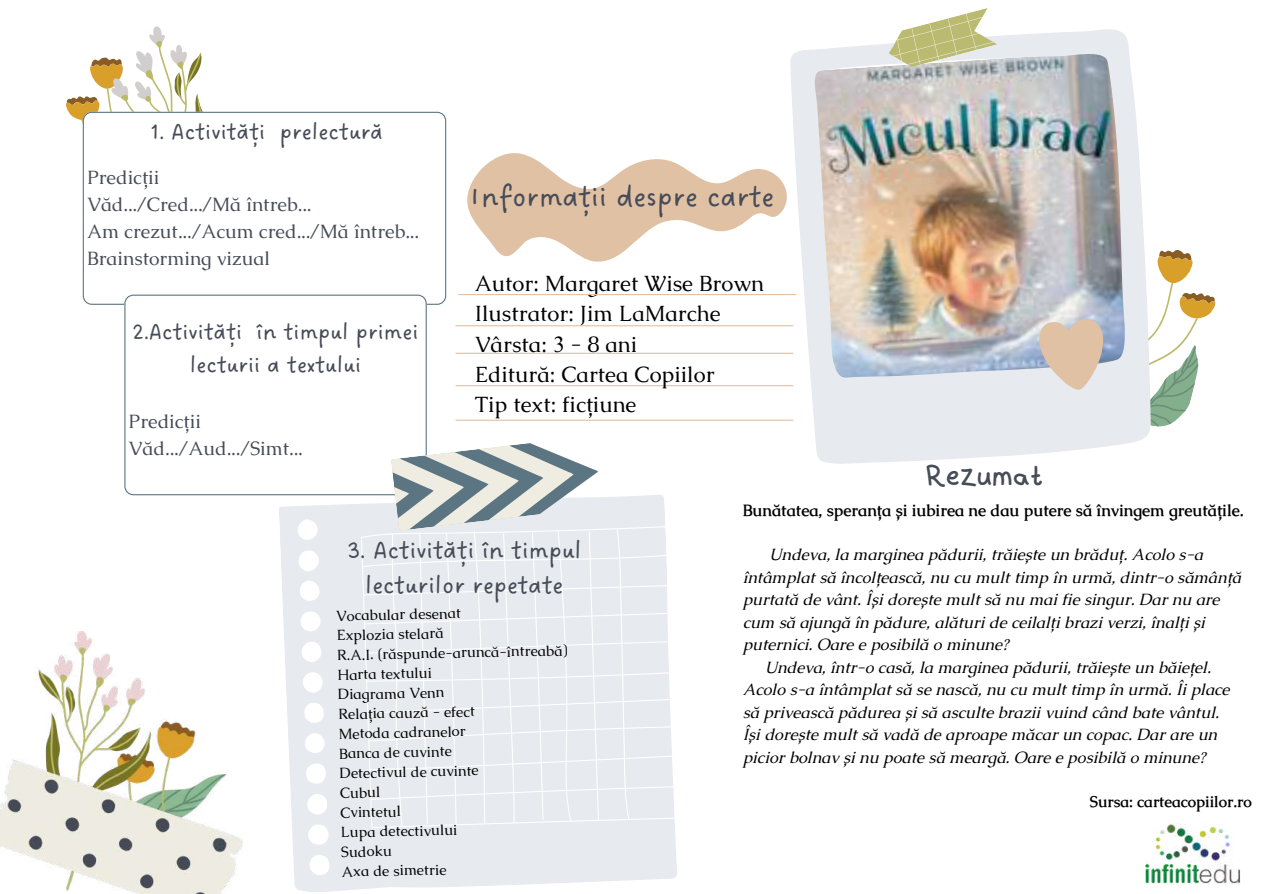
<style>
.page{position:relative;width:1263px;height:894px;background:#fff}
.page>*{position:absolute;margin:0;border:0;box-sizing:border-box;transform-origin:0 0}
.t1{font:31.2px "RTL Hand Made Regular";color:#464c58}
.t2{font:30.45px "DO Sans Regular";color:#464c58}
.t3{font:25.8px/35.1px "DO Sans Regular";color:#464c58;text-align:center}
.t4{font:24px "DO Sans Regular";color:#464c58}
.t5{font:23.85px/33px "DO Sans Regular";color:#464c58;text-align:center}
.t6{font:22.05px/30.3px "Caudex";color:#000}
.t7{font:19.35px/27px "Caudex";color:#464c58}
.t8{font:italic 16.35px "Caudex";color:#000}
.t9{font:700 16.35px "Caudex";color:#000}
.t10{font:700 15.6px "Caudex";color:#000}
.t11{font:14.7px/19.6px "Caudex";color:#000}
</style>
<div class="page">
<svg style="left:446px;top:119px;width:338px;height:235px"></svg>
<svg style="left:66px;top:26px;width:201px;height:245px"></svg>
<svg style="left:83px;top:112px;width:363px;height:192px"></svg>
<svg style="left:124px;top:294px;width:303px;height:201px"></svg>
<svg style="left:279px;top:492px;width:398px;height:400px;fill:#e7eaee"></svg>
<svg style="left:361px;top:522px;width:315px;height:307px;background:#e9ebef"></svg>
<img style="left:0;top:631px;width:242px;height:262px">
<svg style="left:1162px;top:250px;width:54px;height:176px"></svg>
<img style="left:784px;top:29px;width:378px;height:435px">
<svg style="left:1037px;top:316px;width:70px;height:77px;background:#dacabc"></svg>
<svg style="left:884px;top:8px;width:113px;height:64px"></svg>
<svg style="left:391px;top:435px;width:211px;height:95px"></svg>
<hr style="left:456px;top:325px;width:337px;height:1px;background:#e0c1a4">
<hr style="left:456px;top:352px;width:337px;height:2px;background:#e0c1a4">
<hr style="left:456px;top:385px;width:337px;height:1px;background:#e0c1a4">
<hr style="left:456px;top:419px;width:337px;height:1px;background:#e0c1a4">
<hr style="left:459px;top:294px;width:337px;height:1px;background:#e0c1a4">
<img style="left:1145px;top:823px;width:95px;height:60px">
<h3 class="t4" style="left:151px;top:118px;width:234px">1. Activități prelectură</h3>
<p class="t7" style="left:87px;top:164px;width:333px">Predicții<br>Văd.../Cred.../Mă întreb...<br>Am crezut.../Acum cred.../Mă întreb...<br>Brainstorming vizual</p>
<h3 class="t5" style="left:133px;top:316px;width:287px">2.Activități în timpul primei lecturii a textului</h3>
<p class="t7" style="left:129px;top:407px;width:176px">Predicții<br>Văd.../Aud.../Simt...</p>
<h2 class="t2" style="left:469px;top:179px;width:307px">Informații despre carte</h2>
<h3 class="t6" style="left:475px;top:268px;width:291px">Autor: Margaret Wise Brown<br>Ilustrator: Jim LaMarche<br>Vârsta: 3 - 8 ani<br>Editură: Cartea Copiilor<br>Tip text: ficțiune</h3>
<h3 class="t3" style="left:347px;top:533px;width:237px">3. Activități în timpul lecturilor repetate</h3>
<p class="t11" style="left:336px;top:605px;width:232px;rotate:-1deg">Vocabular desenat<br>Explozia stelară<br>R.A.I. (răspunde-aruncă-întreabă)<br>Harta textului<br>Diagrama Venn<br>Relația cauză - efect<br>Metoda cadranelor<br>Banca de cuvinte<br>Detectivul de cuvinte<br>Cubul<br>Cvintetul<br>Lupa detectivului<br>Sudoku<br>Axa de simetrie</p>
<h1 class="t1" style="left:925px;top:453px;width:119px">Rezumat</h1>
<p class="t9" style="left:743px;top:500px;width:502px">Bunătatea, speranța și iubirea ne dau putere să învingem greutățile.</p>
<p class="t8" style="left:769px;top:544px;width:435px">Undeva, la marginea pădurii, trăiește un brăduț. Acolo s-a</p>
<p class="t8" style="left:743px;top:566px;width:500px">întâmplat să încolțească, nu cu mult timp în urmă, dintr-o sămânță</p>
<p class="t8" style="left:743px;top:589px;width:478px">purtată de vânt. Își dorește mult să nu mai fie singur. Dar nu are</p>
<p class="t8" style="left:743px;top:611px;width:464px">cum să ajungă în pădure, alături de ceilalți brazi verzi, înalți și</p>
<p class="t8" style="left:743px;top:634px;width:267px">puternici. Oare e posibilă o minune?</p>
<p class="t8" style="left:765px;top:656px;width:448px">Undeva, într-o casă, la marginea pădurii, trăiește un băiețel.</p>
<p class="t8" style="left:743px;top:679px;width:488px">Acolo s-a întâmplat să se nască, nu cu mult timp în urmă. Îi place</p>
<p class="t8" style="left:743px;top:701px;width:478px">să privească pădurea și să asculte brazii vuind când bate vântul.</p>
<p class="t8" style="left:743px;top:724px;width:476px">Își dorește mult să vadă de aproape măcar un copac. Dar are un</p>
<p class="t8" style="left:743px;top:746px;width:464px">picior bolnav și nu poate să meargă. Oare e posibilă o minune?</p>
<p class="t10" style="left:1090px;top:791px;width:164px">Sursa: carteacopiilor.ro</p>
</div>
